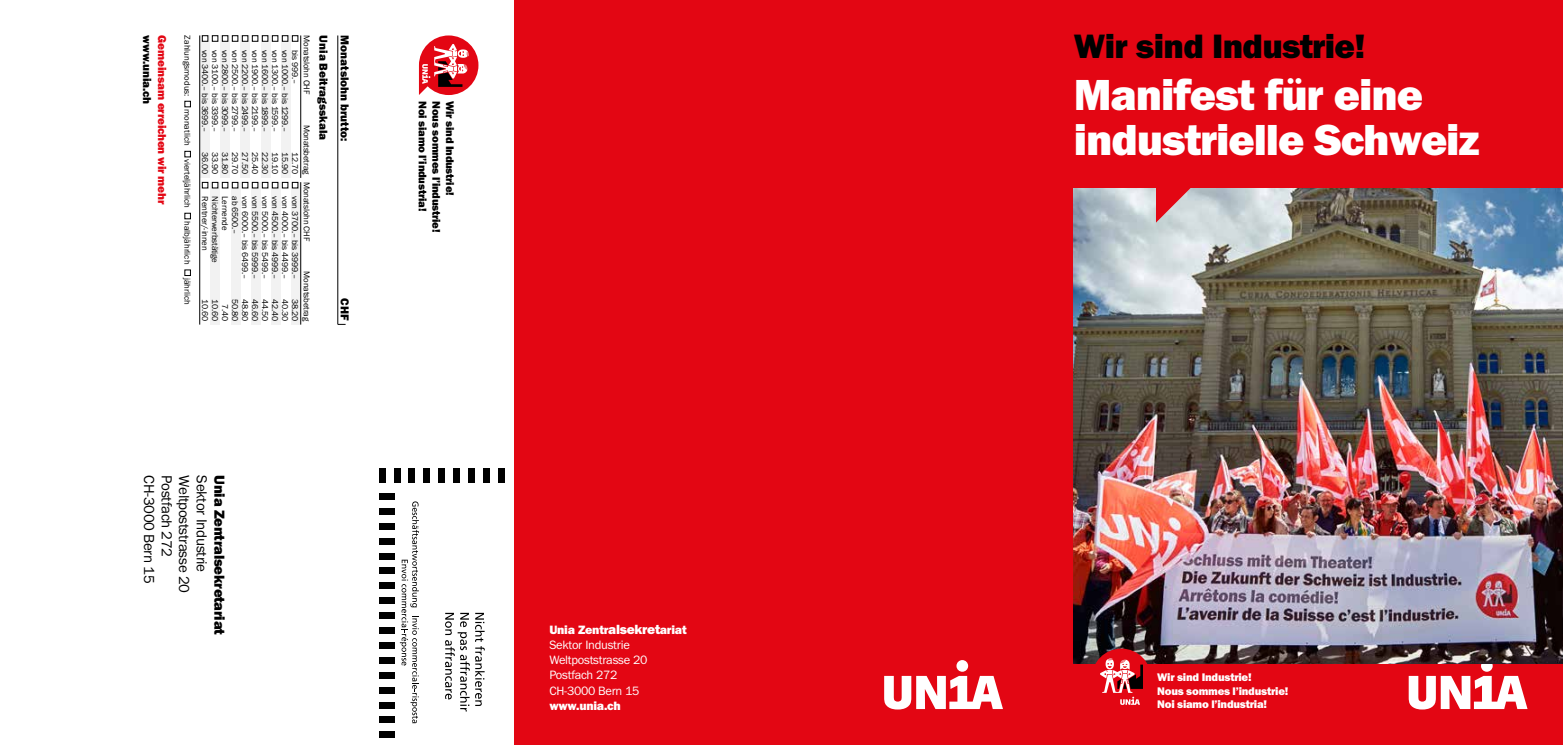
<style>
.page{position:relative;width:1563px;height:745px;background:#fff}
.page>*{position:absolute;margin:0;border:0;box-sizing:border-box;transform-origin:0 0}
.t1{font:45px/45px "Franklin Got URWT Hea";letter-spacing:-.025em;color:#fff}
.t2{font:35px "Franklin Got URWT Hea";letter-spacing:-.02em;color:#000}
.t3{font:15px "Franklin Got URWT Boo";letter-spacing:-.02em;color:#000}
.t4{font:15px "Franklin Got URWT Hea";letter-spacing:-.02em;color:#000}
.t5{font:12.5px/15px "Franklin Got URWT Boo";letter-spacing:-.02em;color:#fff}
.t6{font:12.5px "Franklin Got URWT Hea";letter-spacing:-.02em;color:#fff}
.t7{font:11.88px "Franklin Got URWT Hea";letter-spacing:-.005em;color:#000}
.t8{font:11.88px "Franklin Got URWT Hea";letter-spacing:-.02em;color:#e30613}
.t9{font:11.38px/13.6px "Franklin Got URWT Hea";letter-spacing:-.02em;color:#fff}
.t10{font:11.38px "Franklin Got URWT Hea";letter-spacing:-.02em;color:#000}
.t11{font:8.75px/11.8px "Franklin Got URWT Boo";letter-spacing:-.02em;color:#000}
.t12{font:8.75px "Franklin Got URWT Boo";color:#000}
.s1{font-size:13.75px}
</style>
<div class="page">
<div style="left:379px;top:716px;width:16px;height:6px;background:#000"></div>
<div style="left:379px;top:701px;width:16px;height:6px;background:#000"></div>
<div style="left:379px;top:686px;width:16px;height:6px;background:#000"></div>
<div style="left:379px;top:731px;width:16px;height:6px;background:#000"></div>
<div style="left:379px;top:671px;width:16px;height:7px;background:#000"></div>
<div style="left:379px;top:656px;width:16px;height:7px;background:#000"></div>
<div style="left:379px;top:641px;width:16px;height:7px;background:#000"></div>
<div style="left:379px;top:627px;width:16px;height:6px;background:#000"></div>
<div style="left:379px;top:612px;width:16px;height:6px;background:#000"></div>
<div style="left:379px;top:597px;width:16px;height:6px;background:#000"></div>
<div style="left:379px;top:582px;width:16px;height:6px;background:#000"></div>
<div style="left:379px;top:567px;width:16px;height:6px;background:#000"></div>
<div style="left:379px;top:552px;width:16px;height:7px;background:#000"></div>
<div style="left:379px;top:537px;width:16px;height:7px;background:#000"></div>
<div style="left:379px;top:522px;width:16px;height:7px;background:#000"></div>
<div style="left:379px;top:508px;width:16px;height:6px;background:#000"></div>
<div style="left:379px;top:493px;width:16px;height:6px;background:#000"></div>
<div style="left:379px;top:468px;width:6px;height:15px;background:#000"></div>
<div style="left:394px;top:468px;width:6px;height:15px;background:#000"></div>
<div style="left:409px;top:468px;width:6px;height:15px;background:#000"></div>
<div style="left:424px;top:468px;width:6px;height:15px;background:#000"></div>
<div style="left:438px;top:468px;width:7px;height:15px;background:#000"></div>
<div style="left:453px;top:468px;width:7px;height:15px;background:#000"></div>
<div style="left:468px;top:468px;width:7px;height:15px;background:#000"></div>
<div style="left:483px;top:468px;width:6px;height:15px;background:#000"></div>
<div style="left:498px;top:468px;width:6px;height:15px;background:#000"></div>
<svg style="left:445px;top:612px;width:40px;height:99px"></svg>
<svg style="left:400px;top:501px;width:19px;height:221px"></svg>
<div style="left:1038px;top:0;width:525px;height:744px;background:#e30613"></div>
<svg style="left:1408px;top:663px;width:119px;height:46px"></svg>
<div style="left:514px;top:0;width:524px;height:744px;background:#e30613"></div>
<img style="left:1074px;top:188px;width:489px;height:475px">
<svg style="left:1091px;top:648px;width:60px;height:57px"></svg>
<svg style="left:419px;top:35px;width:59px;height:60px"></svg>
<svg style="left:1156px;top:188px;width:35px;height:34px"></svg>
<svg style="left:884px;top:660px;width:119px;height:49px"></svg>
<div style="left:291px;top:182px;width:10px;height:142px;background:#f2f2f2"></div>
<div style="left:271px;top:182px;width:10px;height:142px;background:#f2f2f2"></div>
<div style="left:251px;top:182px;width:10px;height:142px;background:#f2f2f2"></div>
<div style="left:230px;top:182px;width:10px;height:142px;background:#f2f2f2"></div>
<div style="left:210px;top:182px;width:10px;height:142px;background:#f2f2f2"></div>
<div style="left:281px;top:35px;width:10px;height:143px;background:#f2f2f2"></div>
<div style="left:261px;top:35px;width:10px;height:143px;background:#f2f2f2"></div>
<div style="left:240px;top:35px;width:10px;height:143px;background:#f2f2f2"></div>
<div style="left:220px;top:35px;width:10px;height:143px;background:#f2f2f2"></div>
<div style="left:200px;top:35px;width:10px;height:143px;background:#f2f2f2"></div>
<svg style="left:185px;top:101px;width:6px;height:6px"></svg>
<svg style="left:185px;top:151px;width:6px;height:6px"></svg>
<svg style="left:185px;top:213px;width:6px;height:6px"></svg>
<svg style="left:185px;top:269px;width:6px;height:6px"></svg>
<hr style="left:300px;top:35px;width:1px;height:143px;background:#000">
<svg style="left:202px;top:35px;width:96px;height:6px"></svg>
<hr style="left:300px;top:182px;width:1px;height:142px;background:#000">
<svg style="left:202px;top:182px;width:96px;height:6px"></svg>
<hr style="left:199px;top:35px;width:1px;height:289px;background:#000">
<hr style="left:337px;top:35px;width:1px;height:289px;background:#000">
<h3 class="t7" style="left:154px;top:35px;width:70px;rotate:90deg">www.unia.ch</h3>
<h3 class="t8" style="left:169px;top:35px;width:170px;rotate:90deg">Gemeinsam erreichen wir mehr</h3>
<h3 class="t7" style="left:330px;top:35px;width:106px;rotate:90deg">Unia Beitragsskala</h3>
<p class="t12" style="left:192px;top:35px;width:63px;rotate:90deg">Zahlungsmodus:</p>
<p class="t12" style="left:192px;top:109px;width:38px;rotate:90deg">monatlich</p>
<p class="t11" style="left:193px;top:159px;width:50px;rotate:90deg">vierteljährlich</p>
<p class="t12" style="left:192px;top:221px;width:45px;rotate:90deg">halbjährlich</p>
<p class="t12" style="left:192px;top:277px;width:29px;rotate:90deg">jährlich</p>
<p class="t11" style="left:312px;top:35px;width:60px;rotate:90deg">Monatslohn CHF</p>
<p class="t11" style="left:312px;top:125px;width:51px;rotate:90deg">Monatsbetrag</p>
<p class="t11" style="left:211px;top:50px;width:84px;rotate:90deg">von 3400.– bis 3699.–</p>
<p class="t11" style="left:211px;top:152px;width:24px;rotate:90deg">36.00</p>
<p class="t11" style="left:221px;top:50px;width:84px;rotate:90deg">von 3100.– bis 3399.–</p>
<p class="t11" style="left:221px;top:152px;width:24px;rotate:90deg">33.90</p>
<p class="t11" style="left:231px;top:50px;width:84px;rotate:90deg">von 2800.– bis 3099.–</p>
<p class="t11" style="left:231px;top:152px;width:24px;rotate:90deg">31.80</p>
<p class="t11" style="left:241px;top:50px;width:84px;rotate:90deg">von 2500.– bis 2799.–</p>
<p class="t11" style="left:241px;top:152px;width:24px;rotate:90deg">29.70</p>
<p class="t11" style="left:251px;top:50px;width:84px;rotate:90deg">von 2200.– bis 2499.–</p>
<p class="t11" style="left:251px;top:152px;width:24px;rotate:90deg">27.50</p>
<p class="t11" style="left:261px;top:50px;width:84px;rotate:90deg">von 1900.– bis 2199.–</p>
<p class="t11" style="left:261px;top:152px;width:24px;rotate:90deg">25.40</p>
<p class="t11" style="left:271px;top:50px;width:84px;rotate:90deg">von 1600.– bis 1899.–</p>
<p class="t11" style="left:271px;top:152px;width:24px;rotate:90deg">22.30</p>
<p class="t11" style="left:281px;top:50px;width:84px;rotate:90deg">von 1300.– bis 1599.–</p>
<p class="t11" style="left:281px;top:152px;width:24px;rotate:90deg">19.10</p>
<p class="t11" style="left:291px;top:50px;width:84px;rotate:90deg">von 1000.– bis 1299.–</p>
<p class="t11" style="left:291px;top:152px;width:24px;rotate:90deg">15.90</p>
<p class="t11" style="left:301px;top:50px;width:36px;rotate:90deg">bis 999.–</p>
<p class="t11" style="left:301px;top:152px;width:24px;rotate:90deg">12.70</p>
<p class="t11" style="left:312px;top:182px;width:60px;rotate:90deg">Monatslohn CHF</p>
<p class="t11" style="left:251px;top:196px;width:84px;rotate:90deg">von 6000.– bis 6499.–</p>
<p class="t11" style="left:251px;top:299px;width:24px;rotate:90deg">48.80</p>
<p class="t11" style="left:261px;top:196px;width:84px;rotate:90deg">von 5500.– bis 5999.–</p>
<p class="t11" style="left:261px;top:299px;width:24px;rotate:90deg">46.60</p>
<p class="t11" style="left:271px;top:196px;width:84px;rotate:90deg">von 5000.– bis 5499.–</p>
<p class="t11" style="left:271px;top:299px;width:24px;rotate:90deg">44.50</p>
<p class="t11" style="left:281px;top:196px;width:84px;rotate:90deg">von 4500.– bis 4999.–</p>
<p class="t11" style="left:281px;top:299px;width:24px;rotate:90deg">42.40</p>
<p class="t11" style="left:291px;top:196px;width:84px;rotate:90deg">von 4000.– bis 4499.–</p>
<p class="t11" style="left:291px;top:299px;width:24px;rotate:90deg">40.30</p>
<p class="t11" style="left:312px;top:196px;width:126px;text-indent:75px;rotate:90deg">Monatsbetrag von 3700.– bis 3999.–</p>
<p class="t11" style="left:241px;top:196px;width:39px;rotate:90deg">ab 6500.–</p>
<p class="t11" style="left:211px;top:196px;width:56px;rotate:90deg">Rentner/-innen</p>
<p class="t11" style="left:221px;top:196px;width:68px;rotate:90deg">Nichterwerbstätige</p>
<p class="t11" style="left:221px;top:299px;width:24px;rotate:90deg">10.60</p>
<p class="t11" style="left:231px;top:196px;width:35px;rotate:90deg">Lernende</p>
<p class="t11" style="left:301px;top:299px;width:24px;rotate:90deg">38.20</p>
<p class="t11" style="left:241px;top:299px;width:24px;rotate:90deg">50.80</p>
<p class="t11" style="left:211px;top:299px;width:24px;rotate:90deg">10.60</p>
<p class="t11" style="left:231px;top:304px;width:19px;rotate:90deg">7.40</p>
<h3 class="t7" style="left:352px;top:35px;width:107px;rotate:90deg">Monatslohn brutto:</h3>
<h3 class="t7" style="left:352px;top:298px;width:23px;rotate:90deg">CHF</h3>
<h3 class="t3" style="left:210px;top:475px;width:98px;rotate:90deg">Sektor Industrie</h3>
<h3 class="t3" style="left:158px;top:475px;width:110px;rotate:90deg">CH-3000 Bern 15</h3>
<h3 class="t3" style="left:175px;top:475px;width:83px;rotate:90deg">Postfach 272</h3>
<h3 class="t3" style="left:193px;top:475px;width:119px;rotate:90deg">Weltpoststrasse 20</h3>
<h3 class="t4" style="left:228px;top:475px;width:161px;rotate:90deg">Unia Zentralsekretariat</h3>
<h3 class="t10" style="left:429px;top:101px;width:111px;rotate:90deg">Noi siamo l’industria!</h3>
<h3 class="t10" style="left:443px;top:101px;width:133px;rotate:90deg">Nous sommes l’industrie!</h3>
<h3 class="t10" style="left:457px;top:101px;width:96px;rotate:90deg">Wir sind Industrie!</h3>
<h3 class="t6" style="left:549px;top:622px;width:139px">Unia Zentr<span class="s1">alsekret</span>ariat</h3>
<h3 class="t5" style="left:549px;top:637px;width:100px">Sektor Industrie<br>Weltpoststrasse 20<br>Postfach 272<br>CH-3000 Bern 15</h3>
<h3 class="t6" style="left:549px;top:697px;width:73px">www.unia.ch</h3>
<h2 class="t2" style="left:1074px;top:26px;width:293px">Wir sind Industrie!</h2>
<h1 class="t1" style="left:1074px;top:73px;width:407px">Manifest für eine industrielle Schweiz</h1>
<h3 class="t9" style="left:1157px;top:669px;width:133px">Wir sind Industrie!<br>Nous sommes l’industrie!<br>Noi siamo l’industria!</h3>
</div>
